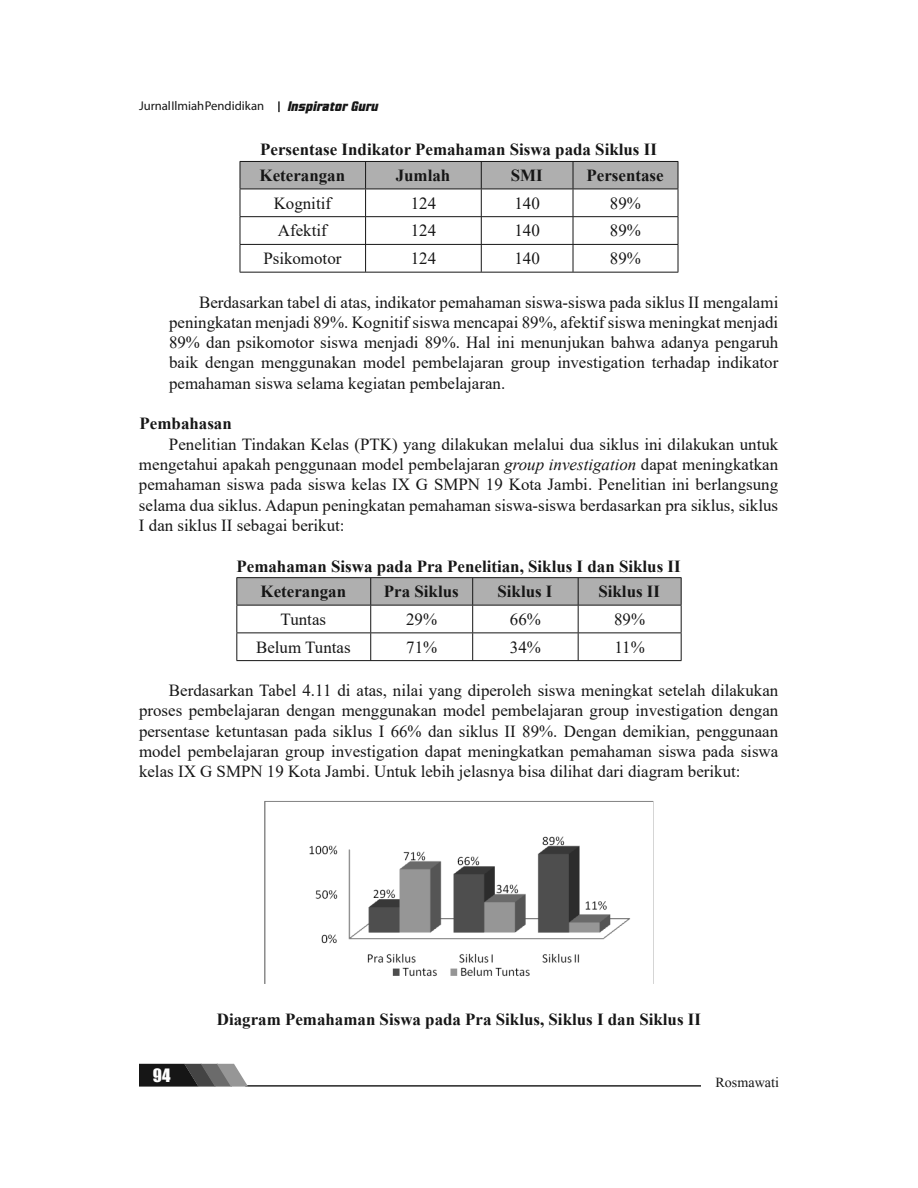
<style>
.page{position:relative;width:918px;height:1188px;background:#fff}
.page>*{position:absolute;margin:0;border:0;box-sizing:border-box;transform-origin:0 0}
.t1{font:16.95px/20.2px "Times New Roman";color:#161616;text-align:justify}
.t2{font:700 16.95px/25.5px "Times New Roman";color:#161616}
.t3{font:italic 700 16.95px "Motion Control";color:#161616}
.t4{font:16.95px "Impact";color:#fff}
.t5{font:14.1px "Mongolian Baiti";color:#161616}
.t6{font:12.75px "Myriad Pro";color:#161616}
.s1{font-style:italic}
</style>
<div class="page">
<hr style="left:245px;top:1085px;width:524px;height:2px;background:#161616">
<svg style="left:139px;top:1064px;width:109px;height:23px;background:#4f4f4f"></svg>
<svg style="left:278px;top:101px;width:2px;height:11px"></svg>
<hr style="left:240px;top:272px;width:438px;height:1px;background:#161616">
<svg style="left:240px;top:161px;width:439px;height:111px"></svg>
<hr style="left:236px;top:577px;width:446px;height:1px;background:#161616">
<hr style="left:236px;top:660px;width:446px;height:1px;background:#161616">
<svg style="left:236px;top:578px;width:446px;height:82px"></svg>
<img style="left:264px;top:801px;width:389px;height:183px">
<div style="left:701px;top:1076px;width:78px;height:14px;background:#fff"></div>
<p class="t6" style="left:139px;top:98px;width:127px">Jurnal Ilmiah Pendidikan</p>
<p class="t3" style="left:287px;top:99px;width:95px">InspiratorGuru</p>
<p class="t2" style="left:260px;top:137px;width:399px">Persentase Indikator Pemahaman Siswa pada Siklus II<br>Keterangan</p>
<p class="t2" style="left:396px;top:162px;width:56px">Jumlah</p>
<p class="t2" style="left:511px;top:162px;width:33px">SMI</p>
<p class="t2" style="left:587px;top:162px;width:79px">Persentase</p>
<p class="t1" style="left:274px;top:193px;width:59px">Kognitif</p>
<p class="t1" style="left:411px;top:193px;width:27px">124</p>
<p class="t1" style="left:514px;top:193px;width:27px">140</p>
<p class="t1" style="left:610px;top:193px;width:33px">89%</p>
<p class="t1" style="left:278px;top:221px;width:50px">Afektif</p>
<p class="t1" style="left:411px;top:221px;width:27px">124</p>
<p class="t1" style="left:514px;top:221px;width:27px">140</p>
<p class="t1" style="left:610px;top:221px;width:33px">89%</p>
<p class="t1" style="left:263px;top:248px;width:80px">Psikomotor</p>
<p class="t1" style="left:411px;top:248px;width:27px">124</p>
<p class="t1" style="left:514px;top:248px;width:27px">140</p>
<p class="t1" style="left:610px;top:248px;width:33px">89%</p>
<p class="t1" style="left:169px;top:292px;width:611px;text-indent:30px">Berdasarkan tabel di atas, indikator pemahaman siswa-siswa pada siklus II mengalami peningkatan menjadi 89%. Kognitif siswa mencapai 89%, afektif siswa meningkat menjadi 89% dan psikomotor siswa menjadi 89%. Hal ini menunjukan bahwa adanya pengaruh baik dengan menggunakan model pembelajaran group investigation terhadap indikator pemahaman siswa selama kegiatan pembelajaran.</p>
<p class="t2" style="left:140px;top:411px;width:94px">Pembahasan</p>
<p class="t1" style="left:139px;top:434px;width:641px;text-indent:30px">Penelitian Tindakan Kelas (PTK) yang dilakukan melalui dua siklus ini dilakukan untuk mengetahui apakah penggunaan model pembelajaran <span class="s1">group investigation</span> dapat meningkatkan pemahaman siswa pada siswa kelas IX G SMPN 19 Kota Jambi. Penelitian ini berlangsung selama dua siklus. Adapun peningkatan pemahaman siswa-siswa berdasarkan pra siklus, siklus I dan siklus II sebagai berikut:</p>
<p class="t2" style="left:261px;top:553px;width:422px;text-indent:-24px">Pemahaman Siswa pada Pra Penelitian, Siklus I dan Siklus II<br>Keterangan</p>
<p class="t2" style="left:384px;top:579px;width:76px">Pra Siklus</p>
<p class="t2" style="left:497px;top:579px;width:57px">Siklus I</p>
<p class="t2" style="left:598px;top:579px;width:63px">Siklus II</p>
<p class="t1" style="left:281px;top:609px;width:47px">Tuntas</p>
<p class="t1" style="left:406px;top:609px;width:33px">29%</p>
<p class="t1" style="left:510px;top:609px;width:33px">66%</p>
<p class="t1" style="left:614px;top:609px;width:33px">89%</p>
<p class="t1" style="left:256px;top:637px;width:96px">Belum Tuntas</p>
<p class="t1" style="left:406px;top:637px;width:33px">71%</p>
<p class="t1" style="left:510px;top:637px;width:33px">34%</p>
<p class="t1" style="left:614px;top:637px;width:32px">11%</p>
<p class="t1" style="left:139px;top:680px;width:641px;text-indent:30px">Berdasarkan Tabel 4.11 di atas, nilai yang diperoleh siswa meningkat setelah dilakukan proses pembelajaran dengan menggunakan model pembelajaran group investigation dengan persentase ketuntasan pada siklus I 66% dan siklus II 89%. Dengan demikian, penggunaan model pembelajaran group investigation dapat meningkatkan pemahaman siswa pada siswa kelas IX G SMPN 19 Kota Jambi. Untuk lebih jelasnya bisa dilihat dari diagram berikut:</p>
<p class="t4" style="left:153px;top:1065px;width:19px">94</p>
<p class="t2" style="left:217px;top:1006px;width:486px">Diagram Pemahaman Siswa pada Pra Siklus, Siklus I dan Siklus II</p>
<p class="t5" style="left:716px;top:1076px;width:65px">Rosmawati</p>
</div>
